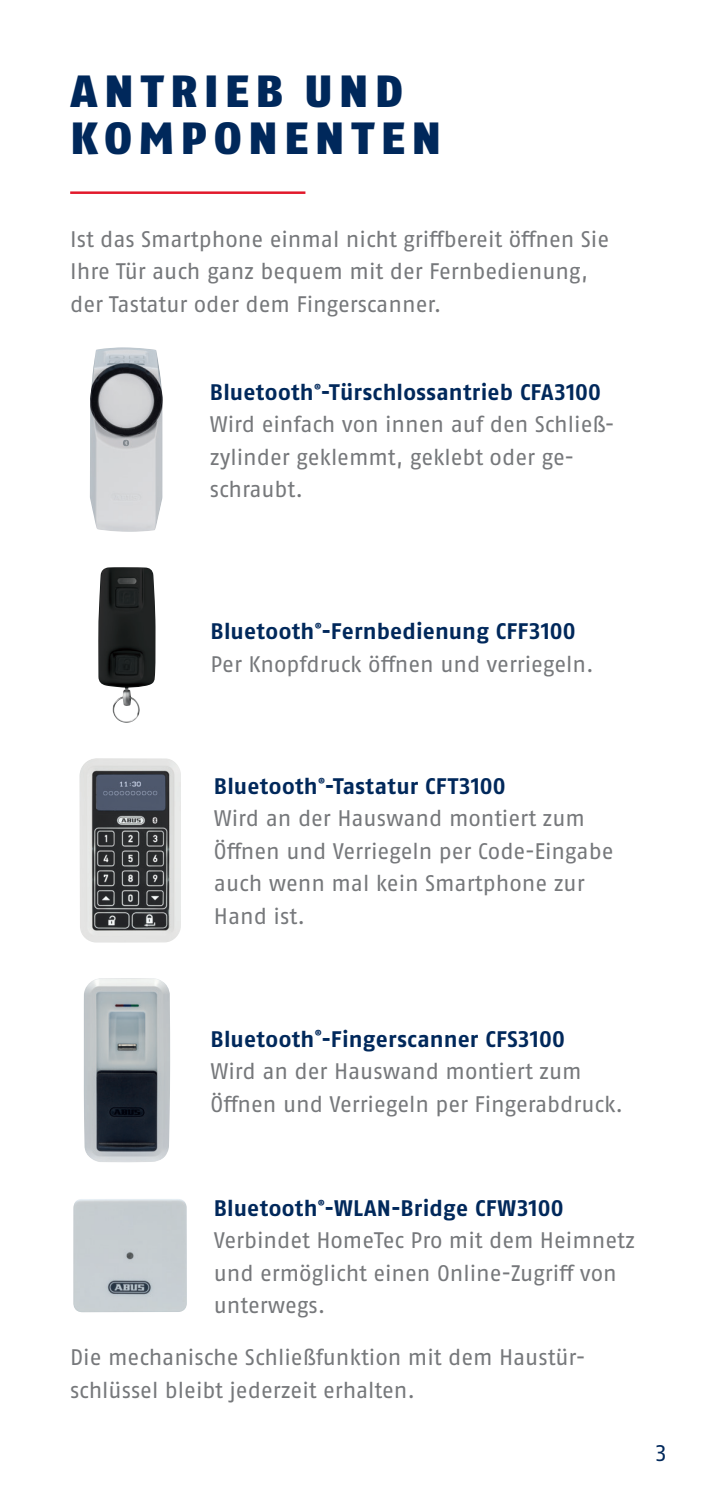
<style>
.page{position:relative;width:702px;height:1489px;background:#fff}
.page>*{position:absolute;margin:0;border:0;box-sizing:border-box;transform-origin:0 0}
.t1{font:900 45px/47.5px "ABUS Fago Pro";letter-spacing:.15em;color:#00285b}
.t2{font:22.5px/32.5px "ABUS Fago Pro";letter-spacing:-.005em;color:#76787b}
.t3{font:700 22.5px "ABUS Fago Pro";letter-spacing:.01em;color:#00285b}
.t4{font:22.5px "ABUS Fago Pro";color:#00285b}
.t5{font:900 7.5px "ABUS Fago Pro";color:#00285b}
</style>
<div class="page">
<hr style="left:70px;top:191px;width:235px;height:3px;background:#e2192b">
<img style="left:79px;top:758px;width:102px;height:184px">
<img style="left:98px;top:567px;width:58px;height:155px">
<img style="left:84px;top:978px;width:86px;height:184px">
<img style="left:73px;top:1199px;width:114px;height:113px">
<img style="left:90px;top:347px;width:73px;height:184px">
<h1 class="t1" style="left:70px;top:67px;width:372px">ANTRIEB UND<br>KOMPONENTEN</h1>
<p class="t2" style="left:70px;top:223px;width:540px">Ist das Smartphone einmal nicht griffbereit öffnen Sie<br>Ihre Tür auch ganz bequem mit der Fernbedienung, der Tastatur oder dem Fingerscanner.</p>
<p class="t3" style="left:210px;top:378px;width:392px">Bluetooth -Türschlossantrieb CFA3100</p>
<p class="t5" style="left:314px;top:381px;width:8px">®</p>
<p class="t2" style="left:210px;top:408px;width:406px">Wird einfach von innen auf den Schließ&shy;zylinder geklemmt, geklebt oder ge&shy;schraubt.</p>
<p class="t3" style="left:210px;top:617px;width:366px">Bluetooth -Fernbedienung CFF3100</p>
<p class="t5" style="left:315px;top:620px;width:8px">®</p>
<p class="t2" style="left:210px;top:647px;width:384px">Per Knopfdruck öffnen und verriegeln.</p>
<p class="t5" style="left:318px;top:775px;width:8px">®</p>
<p class="t2" style="left:214px;top:802px;width:401px">Wird an der Hauswand montiert zum<br>Öffnen und Verriegeln per Code-Eingabe auch wenn mal kein Smartphone zur<br>Hand ist.</p>
<p class="t3" style="left:214px;top:772px;width:293px">Bluetooth -Tastatur CFT3100</p>
<p class="t3" style="left:210px;top:1025px;width:356px">Bluetooth -Fingerscanner CFS3100</p>
<p class="t5" style="left:315px;top:1028px;width:8px">®</p>
<p class="t2" style="left:210px;top:1054px;width:414px">Wird an der Hauswand montiert zum<br>Öffnen und Verriegeln per Fingerabdruck.</p>
<p class="t3" style="left:214px;top:1194px;width:351px">Bluetooth -WLAN-Bridge CFW3100</p>
<p class="t5" style="left:318px;top:1197px;width:8px">®</p>
<p class="t2" style="left:214px;top:1223px;width:422px">Verbindet HomeTec Pro mit dem Heimnetz und ermöglicht einen Online-Zugriff von unterwegs.</p>
<p class="t2" style="left:70px;top:1340px;width:516px">Die mechanische Schließfunktion mit dem Haustür&shy;schlüssel bleibt jederzeit erhalten.</p>
<p class="t4" style="left:655px;top:1438px;width:12px">3</p>
</div>
